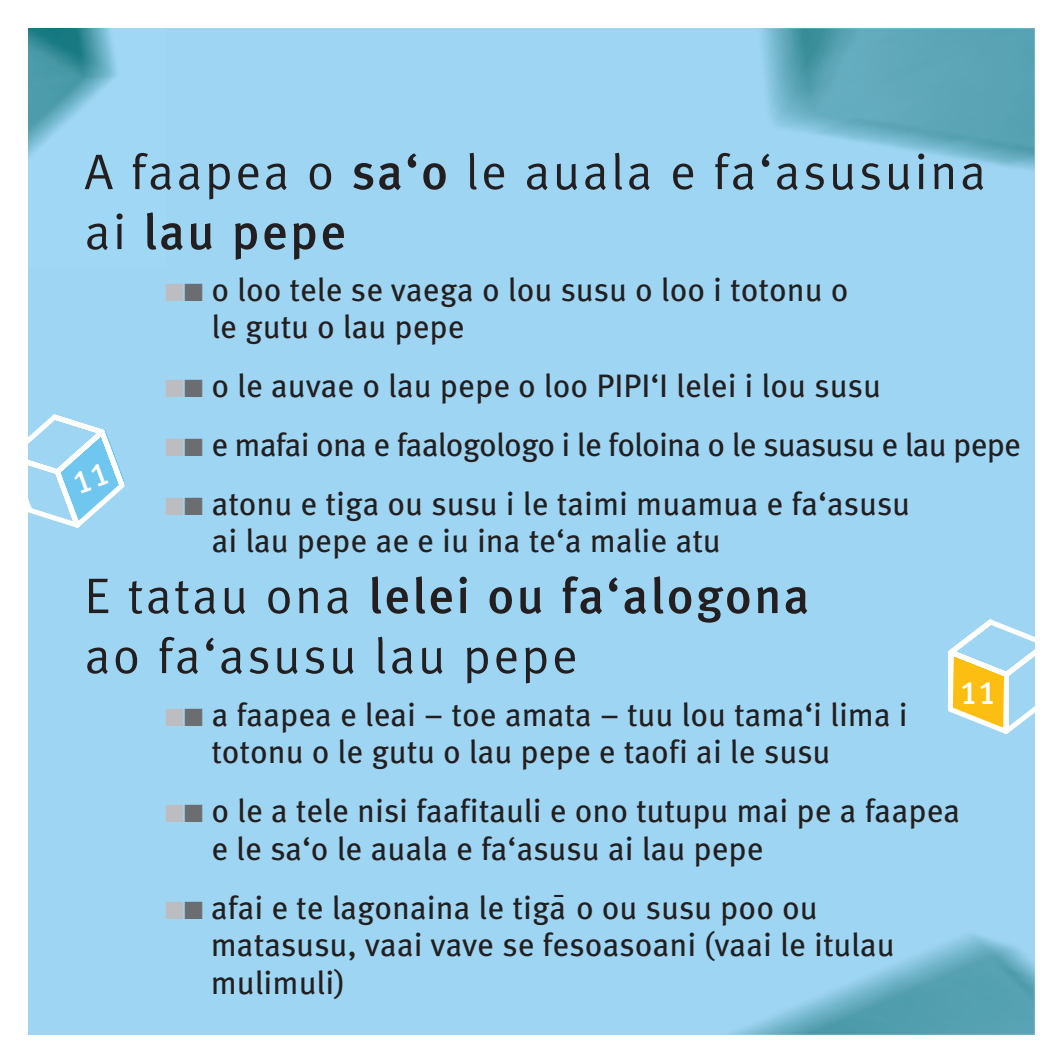
<style>
.page{position:relative;width:1063px;height:1063px;background:#fff}
.page>*{position:absolute;margin:0;border:0;box-sizing:border-box;transform-origin:0 0}
.t1{font:50px "Meta Normal LFNZ";letter-spacing:.05em;color:#231f20}
.t2{font:50px "Meta Medium LF";letter-spacing:.05em;color:#231f20}
.t3{font:32.5px/37.5px "Meta Pro";color:#231f20}
.t4{font:32.5px "Meta Pro";letter-spacing:-.025em;color:#231f20}
.t5{font:32.5px "Meta Medium LF";color:#fff}
.s1{font-family:"Meta Medium LF"}
.s2{font-family:"Meta Normal LFNZ"}
.s3{color:#bcbdc0}
.s4{color:#6c6d70}
</style>
<div class="page">
<div style="left:28px;top:28px;width:1007px;height:1007px;background:#9ed5f3"></div>
<svg style="left:948px;top:619px;width:87px;height:115px"></svg>
<svg style="left:28px;top:414px;width:97px;height:114px"></svg>
<h1 class="t1" style="left:85px;top:143px;width:903px">A faapea o <span class="s1">sa‘o</span> le auala e fa‘asusuina</h1>
<h1 class="t2" style="left:85px;top:203px;width:263px"><span class="s2">ai</span> lau pepe</h1>
<p class="t3" style="left:211px;top:269px;width:639px;text-indent:-46px"><span class="s3">■</span><span class="s4">■</span> o loo tele se vaega o lou susu o loo i totonu o le gutu o lau pepe</p>
<p class="t3" style="left:165px;top:365px;width:717px"><span class="s3">■</span><span class="s4">■</span> o le auvae o lau pepe o loo PIPI‘I lelei i lou susu</p>
<p class="t4" style="left:165px;top:420px;width:857px"><span class="s3">■</span><span class="s4">■</span> e mafai ona e faalogologo i le foloina o le suasusu e lau pepe</p>
<p class="t3" style="left:211px;top:483px;width:700px;text-indent:-46px"><span class="s3">■</span><span class="s4">■</span> atonu e tiga ou susu i le taimi muamua e fa‘asusu ai lau pepe ae e iu ina te‘a malie atu</p>
<h1 class="t2" style="left:85px;top:567px;width:726px"><span class="s2">E tatau ona</span> lelei ou fa‘alogona</h1>
<h1 class="t1" style="left:85px;top:627px;width:494px">ao fa‘asusu lau pepe</h1>
<p class="t3" style="left:211px;top:694px;width:698px;text-indent:-46px"><span class="s3">■</span><span class="s4">■</span> a faapea e leai – toe amata – tuu lou tama‘i lima i totonu o le gutu o lau pepe e taofi ai le susu</p>
<p class="t3" style="left:211px;top:790px;width:750px;text-indent:-46px"><span class="s3">■</span><span class="s4">■</span> o le a tele nisi faafitauli e ono tutupu mai pe a faapea e le sa‘o le auala e fa‘asusu ai lau pepe</p>
<p class="t3" style="left:211px;top:886px;width:685px;text-indent:-46px"><span class="s3">■</span><span class="s4">■</span> afai e te lagonaina le tiga¯ o ou susu poo ou matasusu, vaai vave se fesoasoani (vaai le itulau mulimuli)</p>
<p class="t5" style="left:960px;top:674px;width:38px">11</p>
</div>
